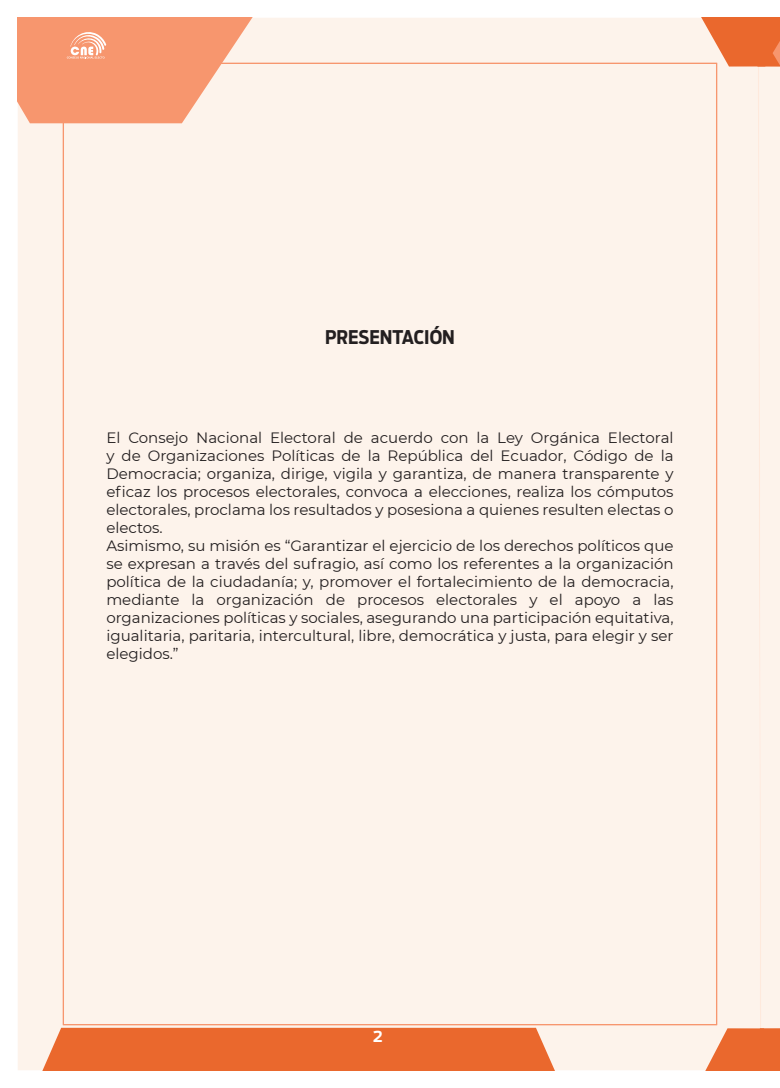
<style>
.page{position:relative;width:780px;height:1088px;background:#fff}
.page>*{position:absolute;margin:0;border:0;box-sizing:border-box;transform-origin:0 0}
.t1{font:700 18.75px "Antenna Cond";color:#231f20}
.t2{font:15px/18px "Montserrat";color:#231f20}
.t3{font:700 15px "Antenna";color:#fff}
</style>
<div class="page">
<div style="left:18px;top:18px;width:664px;height:1052px;background:#fdf3eb"></div>
<div style="left:63px;top:63px;width:619px;height:962px;background:#fdf3eb"></div>
<svg style="left:24px;top:1028px;width:549px;height:42px;background:#eb7640"></svg>
<svg style="left:682px;top:18px;width:98px;height:1052px;background:#fbe9de"></svg>
<svg style="left:18px;top:18px;width:235px;height:105px;background:#f8a583"></svg>
<p class="t1" style="left:325px;top:326px;width:131px">PRESENTACIÓN</p>
<p class="t2" style="left:106px;top:428px;width:568px">El Consejo Nacional Electoral de acuerdo con la Ley Orgánica Electoral y de Organizaciones Políticas de la República del Ecuador, Código de la Democracia; organiza, dirige, vigila y garantiza, de manera transparente y eficaz los procesos electorales, convoca a elecciones, realiza los cómputos electorales, proclama los resultados y posesiona a quienes resulten electas o electos.<br>Asimismo, su misión es “Garantizar el ejercicio de los derechos políticos que se expresan a través del sufragio, así como los referentes a la organización política de la ciudadanía; y, promover el fortalecimiento de la democracia, mediante la organización de procesos electorales y el apoyo a las organizaciones políticas y sociales, asegurando una participación equitativa, igualitaria, paritaria, intercultural, libre, democrática y justa, para elegir y ser elegidos.”</p>
<p class="t3" style="left:373px;top:1027px;width:11px">2</p>
</div>
